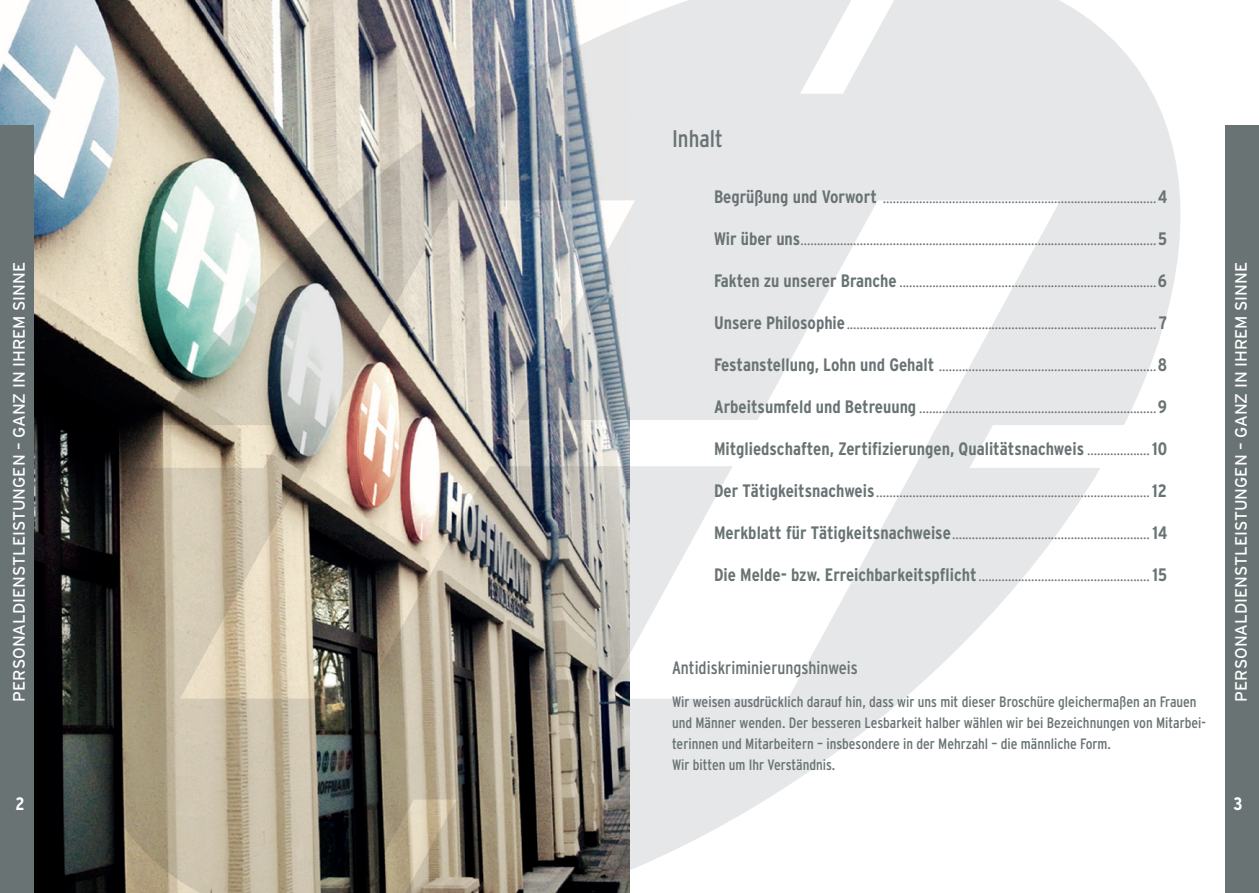
<style>
.page{position:relative;width:1259px;height:893px;background:#fff}
.page>*{position:absolute;margin:0;border:0;box-sizing:border-box;transform-origin:0 0}
._02_Headline{font:condensed 24px "Interstate";color:#697374}
.t1{font:300 condensed 18px "Interstate";color:#697374}
.t2{font:700 condensed 18px "Interstate";color:#697374}
.t3{font:condensed 18px "Interstate";color:#697374}
.t4{font:700 condensed 18px "Interstate";color:#fff}
.t5{font:16.5px "Interstate";color:#fff}
.t6{font:condensed 15px/21px "Interstate";color:#697374}
.s1{font-weight:700}
.s2{font-weight:300}
</style>
<div class="page">
<img style="left:0;top:0;width:66px;height:893px">
<img style="left:66px;top:0;width:1115px;height:893px">
<div style="left:1225px;top:125px;width:34px;height:768px;background:#697374"></div>
<div style="left:0;top:125px;width:34px;height:768px;background:#697374"></div>
<p class="t5" style="left:10px;top:702px;width:441px;rotate:-90deg">PERSONALDIENSTLEISTUNGEN – GANZ IN IHREM SINNE</p>
<p class="t4" style="left:16px;top:793px;width:11px">2</p>
<p class="_02_Headline" style="left:672px;top:125px;width:52px">Inhalt</p>
<p class="t1" style="left:714px;top:187px;width:455px"><span class="s1">Begrüßung und Vorwort</span> ....................................................................................<span class="s1">4</span></p>
<p class="t1" style="left:714px;top:229px;width:455px"><span class="s1">Wir über uns</span>.............................................................................................................<span class="s1">5</span></p>
<p class="t1" style="left:714px;top:271px;width:455px"><span class="s1">Fakten zu unserer Branche</span>...............................................................................<span class="s1">6</span></p>
<p class="t1" style="left:714px;top:313px;width:455px"><span class="s1">Unsere Philosophie</span>............................................................................................... <span class="s1">7</span></p>
<p class="t1" style="left:714px;top:355px;width:455px"><span class="s1">Festanstellung, Lohn und Gehalt</span> ...................................................................<span class="s1">8</span></p>
<p class="t1" style="left:714px;top:397px;width:455px"><span class="s1">Arbeitsumfeld und Betreuung</span>.........................................................................<span class="s1">9</span></p>
<p class="t2" style="left:714px;top:439px;width:455px">Mitgliedschaften, Zertifizierungen, Qualitätsnachweis<span class="s2">....................</span>10</p>
<p class="t1" style="left:714px;top:481px;width:455px"><span class="s1">Der Tätigkeitsnachweis</span>....................................................................................<span class="s1">12</span></p>
<p class="t1" style="left:714px;top:523px;width:455px"><span class="s1">Merkblatt für Tätigkeitsnachweise</span>.............................................................<span class="s1">14</span></p>
<p class="t1" style="left:714px;top:565px;width:455px"><span class="s1">Die Melde- bzw. Erreichbarkeitspflicht</span>.....................................................<span class="s1">15</span></p>
<p class="t3" style="left:672px;top:657px;width:187px">Antidiskriminierungshinweis</p>
<p class="t6" style="left:672px;top:691px;width:535px">Wir weisen ausdrücklich darauf hin, dass wir uns mit dieser Broschüre gleichermaßen an Frauen und Männer wenden. Der besseren Lesbarkeit halber wählen wir bei Bezeichnungen von Mitarbei&shy;terinnen und Mitarbeitern – insbesondere in der Mehrzahl – die männliche Form.</p>
<p class="t6" style="left:672px;top:754px;width:165px">Wir bitten um Ihr Verständnis.</p>
<p class="t5" style="left:1231px;top:702px;width:441px;rotate:-90deg">PERSONALDIENSTLEISTUNGEN – GANZ IN IHREM SINNE</p>
<p class="t4" style="left:1233px;top:793px;width:11px">3</p>
</div>
